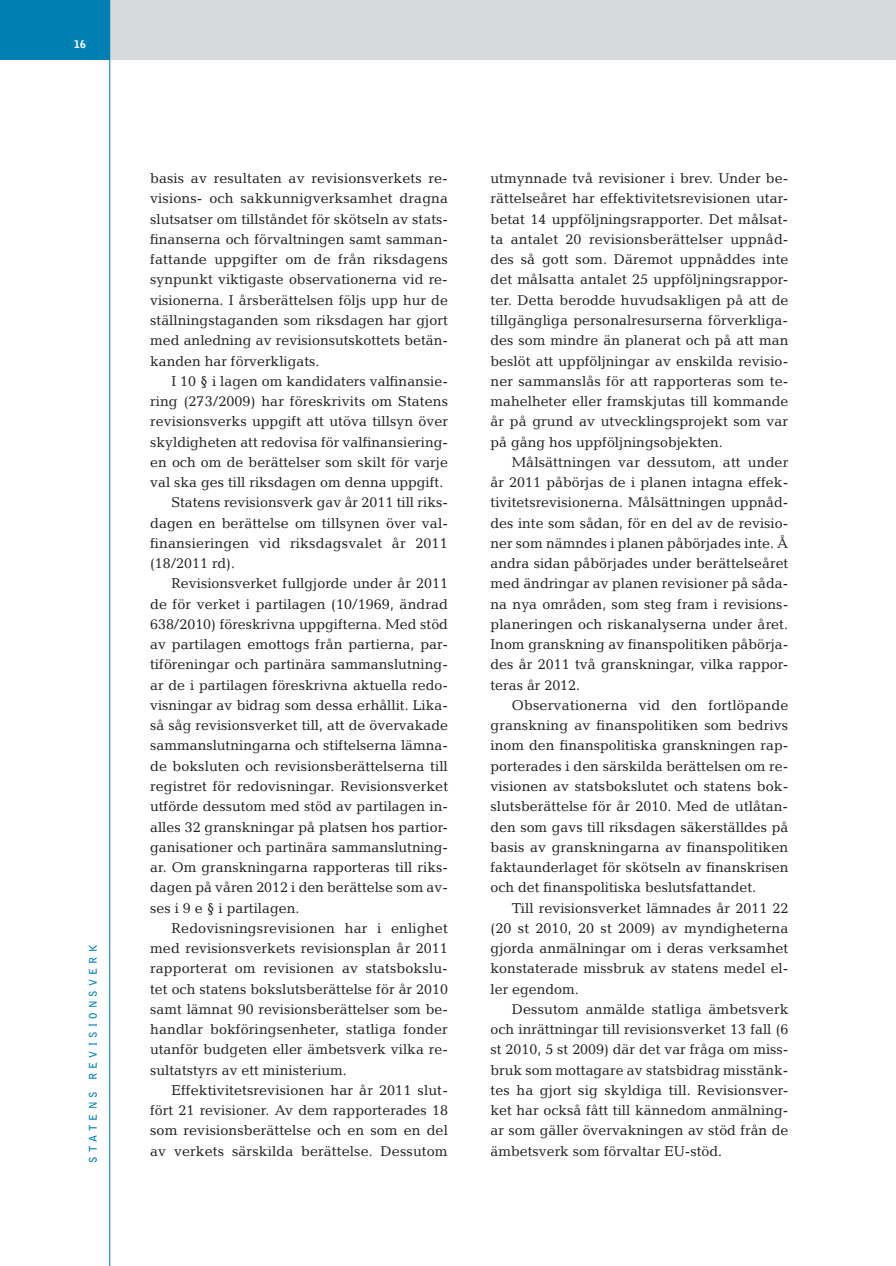
<style>
.page{position:relative;width:896px;height:1266px;background:#fff}
.page>*{position:absolute;margin:0;border:0;box-sizing:border-box;transform-origin:0 0}
.t1{font:14.25px/20.2px "Candida";color:#231f20;text-align:justify}
.t2{font:700 10.5px "Bell Gothic";letter-spacing:.4em;color:#007fb2}
.t3{font:900 10.5px "Bell Gothic";color:#fff}
</style>
<div class="page">
<div style="left:35px;top:0;width:859px;height:60px;background:#d8d9db"></div>
<div style="left:0;top:0;width:110px;height:60px;background:#007fb2"></div>
<hr style="left:894px;top:0;width:1px;height:60px;background:#d8d9db">
<hr style="left:109px;top:0;width:1px;height:1265px;background:#007fb2">
<p class="t3" style="left:74px;top:38px;width:13px">16</p>
<p class="t2" style="left:87px;top:1162px;width:219px;rotate:-90deg">STATENS REVISIONSVERK</p>
<p class="t1" style="left:150px;top:168px;width:299px">basis av resultaten av revisionsverkets re&shy;visions- och sakkunnigverksamhet dragna slutsatser om tillståndet för skötseln av stats&shy;finanserna och förvaltningen samt samman&shy;fattande uppgifter om de från riksdagens synpunkt viktigaste observationerna vid re&shy;visionerna. I årsberättelsen följs upp hur de ställningstaganden som riksdagen har gjort med anledning av revisionsutskottets betän&shy;kanden har förverkligats.</p>
<p class="t1" style="left:171px;top:371px;width:278px">I 10 § i lagen om kandidaters valfinansie-</p>
<p class="t1" style="left:150px;top:391px;width:299px">ring (273/2009) har föreskrivits om Statens</p>
<p class="t1" style="left:150px;top:411px;width:299px">revisionsverks uppgift att utöva tillsyn över</p>
<p class="t1" style="left:150px;top:431px;width:299px">skyldigheten att redovisa för valfinansiering-</p>
<p class="t1" style="left:150px;top:452px;width:299px">en och om de berättelser som skilt för varje</p>
<p class="t1" style="left:150px;top:472px;width:294px">val ska ges till riksdagen om denna uppgift.</p>
<p class="t1" style="left:171px;top:492px;width:278px">Statens revisionsverk gav år 2011 till riks-</p>
<p class="t1" style="left:150px;top:512px;width:299px">dagen en berättelse om tillsynen över val-</p>
<p class="t1" style="left:150px;top:533px;width:299px">finansieringen vid riksdagsvalet år 2011</p>
<p class="t1" style="left:150px;top:553px;width:86px">(18/2011 rd).</p>
<p class="t1" style="left:171px;top:573px;width:278px">Revisionsverket fullgjorde under år 2011</p>
<p class="t1" style="left:150px;top:593px;width:299px">de för verket i partilagen (10/1969, ändrad</p>
<p class="t1" style="left:150px;top:614px;width:299px">638/2010) föreskrivna uppgifterna. Med stöd</p>
<p class="t1" style="left:150px;top:634px;width:299px">av partilagen emottogs från partierna, par-</p>
<p class="t1" style="left:150px;top:654px;width:299px">tiföreningar och partinära sammanslutning-</p>
<p class="t1" style="left:150px;top:674px;width:299px">ar de i partilagen föreskrivna aktuella redo-</p>
<p class="t1" style="left:150px;top:695px;width:299px">visningar av bidrag som dessa erhållit. Lika-</p>
<p class="t1" style="left:150px;top:715px;width:299px">så såg revisionsverket till, att de övervakade</p>
<p class="t1" style="left:150px;top:735px;width:299px">sammanslutningarna och stiftelserna lämna-</p>
<p class="t1" style="left:150px;top:755px;width:299px">de boksluten och revisionsberättelserna till</p>
<p class="t1" style="left:150px;top:776px;width:299px">registret för redovisningar. Revisionsverket</p>
<p class="t1" style="left:150px;top:796px;width:299px">utförde dessutom med stöd av partilagen in-</p>
<p class="t1" style="left:150px;top:816px;width:299px">alles 32 granskningar på platsen hos partior-</p>
<p class="t1" style="left:150px;top:836px;width:299px">ganisationer och partinära sammanslutning-</p>
<p class="t1" style="left:150px;top:857px;width:299px">ar. Om granskningarna rapporteras till riks-</p>
<p class="t1" style="left:150px;top:877px;width:299px">dagen på våren 2012 i den berättelse som av-</p>
<p class="t1" style="left:150px;top:897px;width:151px">ses i 9 e § i partilagen.</p>
<p class="t1" style="left:171px;top:917px;width:278px">Redovisningsrevisionen har i enlighet</p>
<p class="t1" style="left:150px;top:938px;width:299px">med revisionsverkets revisionsplan år 2011</p>
<p class="t1" style="left:150px;top:958px;width:299px">rapporterat om revisionen av statsbokslu-</p>
<p class="t1" style="left:150px;top:978px;width:299px">tet och statens bokslutsberättelse för år 2010</p>
<p class="t1" style="left:150px;top:998px;width:299px">samt lämnat 90 revisionsberättelser som be-</p>
<p class="t1" style="left:150px;top:1019px;width:299px">handlar bokföringsenheter, statliga fonder</p>
<p class="t1" style="left:150px;top:1039px;width:299px">utanför budgeten eller ämbetsverk vilka re-</p>
<p class="t1" style="left:150px;top:1059px;width:198px">sultatstyrs av ett ministerium.</p>
<p class="t1" style="left:171px;top:1079px;width:278px">Effektivitetsrevisionen har år 2011 slut-</p>
<p class="t1" style="left:150px;top:1100px;width:299px">fört 21 revisioner. Av dem rapporterades 18</p>
<p class="t1" style="left:150px;top:1120px;width:299px">som revisionsberättelse och en som en del</p>
<p class="t1" style="left:150px;top:1140px;width:299px">av verkets särskilda berättelse. Dessutom</p>
<p class="t1" style="left:490px;top:168px;width:299px">utmynnade två revisioner i brev. Under be&shy;rättelseåret har effektivitetsrevisionen utar&shy;betat 14 uppföljningsrapporter. Det målsat&shy;ta antalet 20 revisionsberättelser uppnåd&shy;des så gott som. Däremot uppnåddes inte det målsatta antalet 25 uppföljningsrappor&shy;ter. Detta berodde huvudsakligen på att de tillgängliga personalresurserna förverkliga&shy;des som mindre än planerat och på att man beslöt att uppföljningar av enskilda revisio&shy;ner sammanslås för att rapporteras som te&shy;mahelheter eller framskjutas till kommande år på grund av utvecklingsprojekt som var på gång hos uppföljningsobjekten.</p>
<p class="t1" style="left:490px;top:452px;width:299px;text-indent:21px">Målsättningen var dessutom, att under år 2011 påbörjas de i planen intagna effek&shy;tivitetsrevisionerna. Målsättningen uppnåd&shy;des inte som sådan, för en del av de revisio&shy;ner som nämndes i planen påbörjades inte. Å andra sidan påbörjades under berättelseåret med ändringar av planen revisioner på såda&shy;na nya områden, som steg fram i revisions&shy;planeringen och riskanalyserna under året.<br>Inom granskning av finanspolitiken påbörja&shy;des år 2011 två granskningar, vilka rappor&shy;teras år 2012.</p>
<p class="t1" style="left:490px;top:695px;width:299px;text-indent:21px">Observationerna vid den fortlöpande granskning av finanspolitiken som bedrivs inom den finanspolitiska granskningen rap&shy;porterades i den särskilda berättelsen om re&shy;visionen av statsbokslutet och statens bok&shy;slutsberättelse för år 2010. Med de utlåtan&shy;den som gavs till riksdagen säkerställdes på basis av granskningarna av finanspolitiken faktaunderlaget för skötseln av finanskrisen och det finanspolitiska beslutsfattandet.</p>
<p class="t1" style="left:490px;top:897px;width:299px;text-indent:21px">Till revisionsverket lämnades år 2011 22 (20 st 2010, 20 st 2009) av myndigheterna gjorda anmälningar om i deras verksamhet konstaterade missbruk av statens medel el&shy;ler egendom.</p>
<p class="t1" style="left:490px;top:998px;width:299px;text-indent:21px">Dessutom anmälde statliga ämbetsverk och inrättningar till revisionsverket 13 fall (6 st 2010, 5 st 2009) där det var fråga om miss&shy;bruk som mottagare av statsbidrag misstänk&shy;tes ha gjort sig skyldiga till. Revisionsver&shy;ket har också fått till kännedom anmälning&shy;ar som gäller övervakningen av stöd från de ämbetsverk som förvaltar EU-stöd.</p>
</div>
